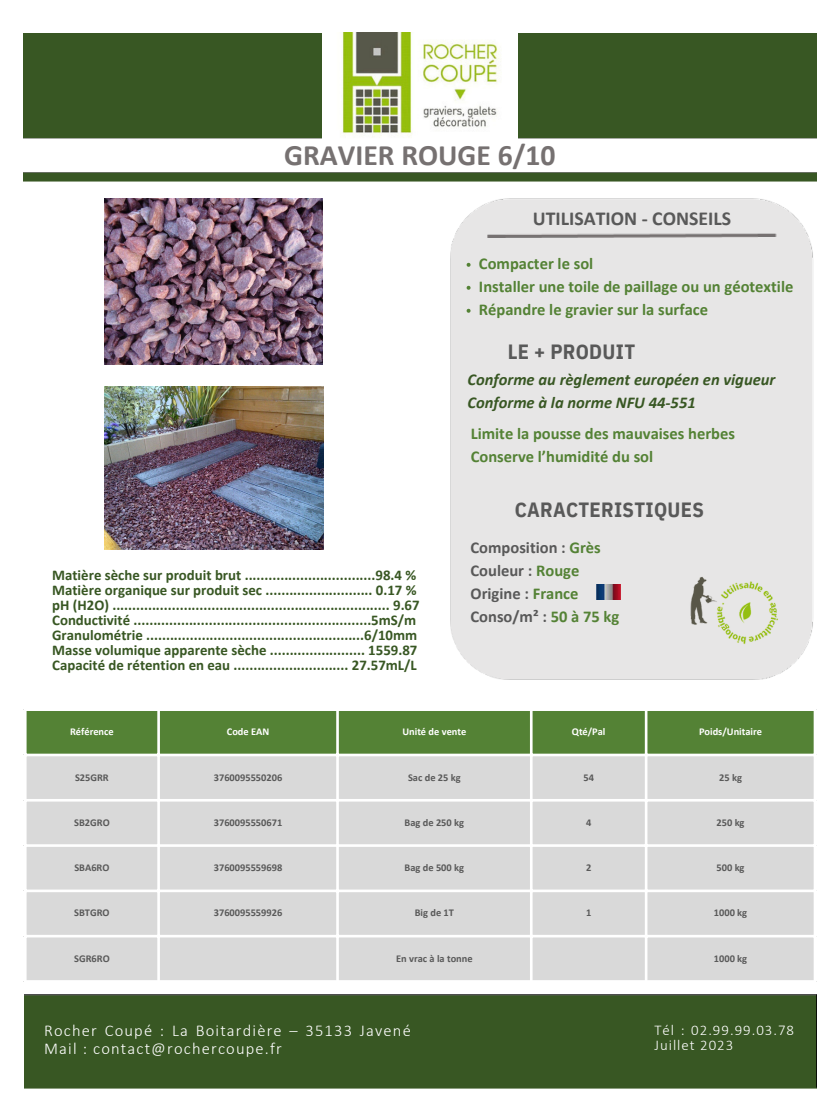
<style>
.page{position:relative;width:840px;height:1120px;background:#fff}
.page>*{position:absolute;margin:0;border:0;box-sizing:border-box;transform-origin:0 0}
.t1{font:700 29.75px "Calibri";color:#767171}
.t2{font:700 20.56px "IBM Plex Sans Cond";letter-spacing:.015em;color:#595959}
.t3{font:700 19.78px "Calibri";color:#595959}
.t4{font:700 16.54px "Calibri";color:#548235}
.t5{font:300 16.54px/18.4px "Calibri";letter-spacing:.07em;color:#fff}
.t6{font:italic 700 16.54px "Calibri";color:#385723}
.t7{font:700 16.54px "Calibri";color:#595959}
.t8{font:700 14.88px/15px "Calibri";color:#385723}
.t9{font:300 14.88px/15px "Calibri";letter-spacing:.07em;color:#fff}
.t10{font:700 10.41px "Calibri";color:#595959}
.t11{font:700 10.41px "Calibri";color:#fff}
.s1{color:#548235}
</style>
<div class="page">
<div style="left:24px;top:33px;width:792px;height:106px;background:#385723"></div>
<div style="left:24px;top:995px;width:792px;height:93px;background:#385723"></div>
<img style="left:322px;top:32px;width:196px;height:107px">
<img style="left:24px;top:172px;width:792px;height:9px">
<div style="left:451px;top:199px;width:362px;height:480px;background:#e7e6e6"></div>
<img style="left:487px;top:233px;width:290px;height:4px">
<img style="left:597px;top:584px;width:24px;height:16px">
<img style="left:681px;top:567px;width:115px;height:92px">
<img style="left:104px;top:199px;width:218px;height:165px">
<img style="left:104px;top:387px;width:219px;height:162px">
<div style="left:27px;top:711px;width:787px;height:42px;background:#548235"></div>
<div style="left:27px;top:756px;width:787px;height:224px;background:#d9d9d9"></div>
<hr style="left:157px;top:711px;width:3px;height:269px;background:#fff">
<hr style="left:336px;top:711px;width:3px;height:269px;background:#fff">
<hr style="left:530px;top:711px;width:3px;height:269px;background:#fff">
<hr style="left:645px;top:711px;width:2px;height:269px;background:#fff">
<hr style="left:24px;top:799px;width:792px;height:2px;background:#fff">
<hr style="left:24px;top:844px;width:792px;height:3px;background:#fff">
<hr style="left:24px;top:889px;width:792px;height:3px;background:#fff">
<hr style="left:24px;top:934px;width:792px;height:3px;background:#fff">
<svg style="left:467px;top:263px;width:4px;height:4px"></svg>
<svg style="left:467px;top:286px;width:4px;height:4px"></svg>
<svg style="left:467px;top:309px;width:4px;height:4px"></svg>
<p class="t1" style="left:284px;top:143px;width:273px">GRAVIER ROUGE 6/10</p>
<p class="t3" style="left:533px;top:210px;width:200px">UTILISATION - CONSEILS</p>
<p class="t4" style="left:479px;top:256px;width:116px">Compacter le sol</p>
<p class="t4" style="left:479px;top:279px;width:316px">Installer une toile de paillage ou un géotextile</p>
<p class="t4" style="left:479px;top:302px;width:231px">Répandre le gravier sur la surface</p>
<p class="t2" style="left:508px;top:338px;width:129px">LE + PRODUIT</p>
<p class="t6" style="left:468px;top:372px;width:309px">Conforme au règlement européen en vigueur</p>
<p class="t6" style="left:468px;top:395px;width:230px">Conforme à la norme NFU 44-551</p>
<p class="t8" style="left:52px;top:568px;width:369px">Matière sèche sur produit brut .................................98.4 % Matière organique sur produit sec ........................... 0.17 % pH (H2O) ...................................................................... 9.67<br>Conductivité ............................................................5mS/m Granulométrie .......................................................6/10mm Masse volumique apparente sèche ........................ 1559.87<br>Capacité de rétention en eau ............................. 27.57mL/L</p>
<p class="t4" style="left:471px;top:426px;width:266px">Limite la pousse des mauvaises herbes</p>
<p class="t4" style="left:471px;top:449px;width:184px">Conserve l’humidité du sol</p>
<p class="t2" style="left:515px;top:495px;width:191px">CARACTERISTIQUES</p>
<p class="t7" style="left:471px;top:541px;width:132px">Composition : <span class="s1">Grès</span></p>
<p class="t7" style="left:471px;top:564px;width:110px">Couleur : <span class="s1">Rouge</span></p>
<p class="t7" style="left:471px;top:587px;width:109px">Origine : <span class="s1">France</span></p>
<p class="t7" style="left:471px;top:610px;width:150px">Conso/m² : <span class="s1">50 à 75 kg</span></p>
<p class="t11" style="left:70px;top:727px;width:45px">Référence</p>
<p class="t11" style="left:227px;top:727px;width:44px">Code EAN</p>
<p class="t11" style="left:402px;top:727px;width:65px">Unité de vente</p>
<p class="t11" style="left:572px;top:727px;width:35px">Qté/Pal</p>
<p class="t11" style="left:699px;top:727px;width:65px">Poids/Unitaire</p>
<p class="t10" style="left:75px;top:772px;width:35px">S25GRR</p>
<p class="t10" style="left:214px;top:772px;width:70px">3760095550206</p>
<p class="t10" style="left:408px;top:772px;width:54px">Sac de 25 kg</p>
<p class="t10" style="left:583px;top:772px;width:12px">54</p>
<p class="t10" style="left:719px;top:772px;width:24px">25 kg</p>
<p class="t10" style="left:74px;top:818px;width:37px">SB2GRO</p>
<p class="t10" style="left:214px;top:818px;width:70px">3760095550671</p>
<p class="t10" style="left:405px;top:818px;width:61px">Bag de 250 kg</p>
<p class="t10" style="left:586px;top:818px;width:7px">4</p>
<p class="t10" style="left:717px;top:818px;width:30px">250 kg</p>
<p class="t10" style="left:74px;top:863px;width:37px">SBA6RO</p>
<p class="t10" style="left:214px;top:863px;width:70px">3760095559698</p>
<p class="t10" style="left:405px;top:863px;width:61px">Bag de 500 kg</p>
<p class="t10" style="left:586px;top:863px;width:7px">2</p>
<p class="t10" style="left:717px;top:863px;width:30px">500 kg</p>
<p class="t10" style="left:74px;top:908px;width:37px">SBTGRO</p>
<p class="t10" style="left:214px;top:908px;width:70px">3760095559926</p>
<p class="t10" style="left:415px;top:908px;width:41px">Big de 1T</p>
<p class="t10" style="left:586px;top:908px;width:7px">1</p>
<p class="t10" style="left:714px;top:908px;width:35px">1000 kg</p>
<p class="t10" style="left:74px;top:954px;width:37px">SGR6RO</p>
<p class="t10" style="left:396px;top:954px;width:78px">En vrac à la tonne</p>
<p class="t10" style="left:714px;top:954px;width:35px">1000 kg</p>
<p class="t5" style="left:44px;top:1022px;width:368px">Rocher Coupé : La Boitardière – 35133 Javené<br>Mail : contact@rochercoupe.fr</p>
<p class="t9" style="left:654px;top:1024px;width:141px">Tél : 02.99.99.03.78<br>Juillet 2023</p>
</div>
